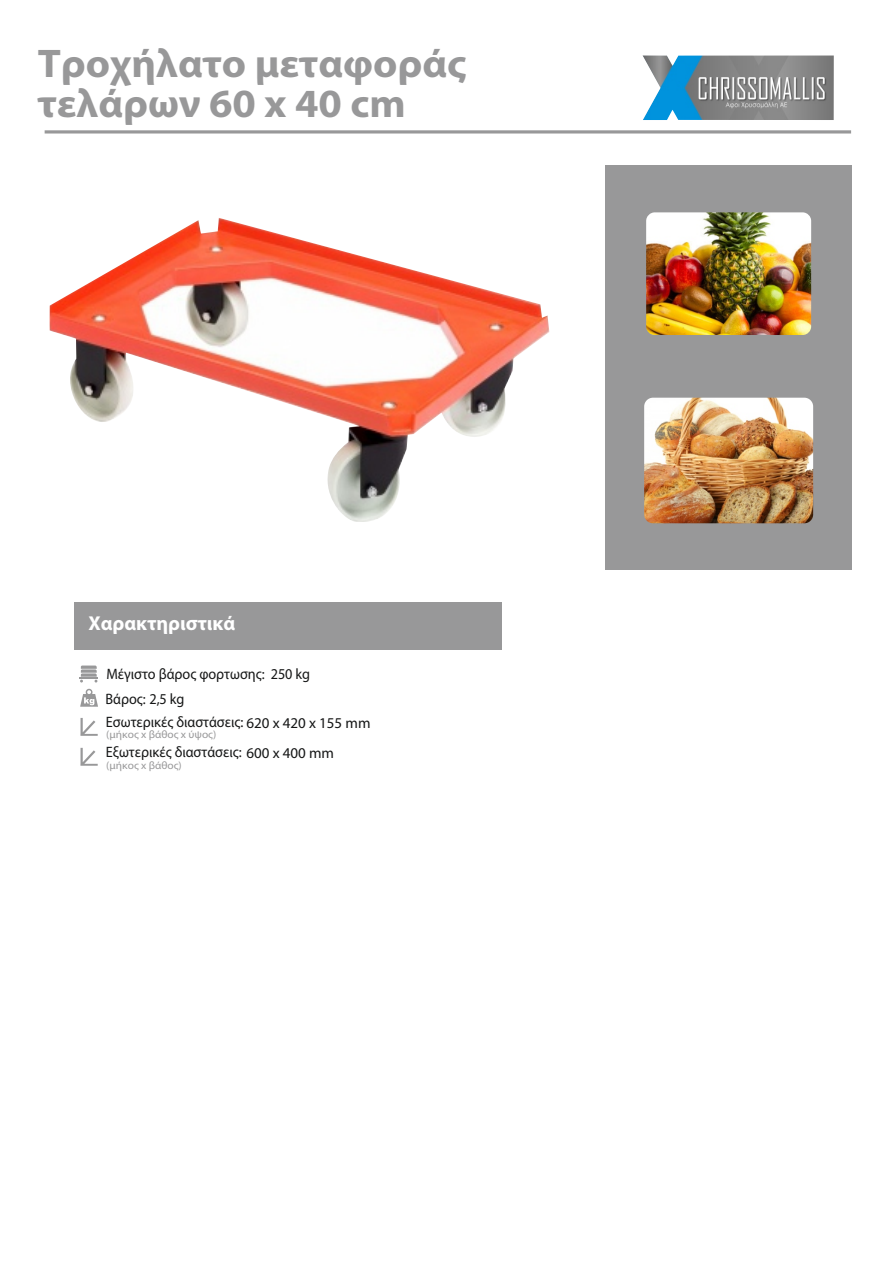
<style>
.page{position:relative;width:893px;height:1263px;background:#fff}
.page>*{position:absolute;margin:0;border:0;box-sizing:border-box;transform-origin:0 0}
.t1{font:700 40.05px/39.8px "Myriad Pro";color:#989899;scale:1.05 1}
.t2{font:700 20.1px "Myriad Pro";color:#fff}
.t3{font:15.15px/25.8px "Myriad Pro";color:#151616;scale:.94 1}
.t4{font:10.8px "Myriad Pro";color:#989899;scale:1.06 1}
.s1{font-size:15px}
</style>
<div class="page">
<svg style="left:45px;top:130px;width:806px;height:4px;background:#acacad"></svg>
<div style="left:74px;top:602px;width:428px;height:48px;background:#989899"></div>
<img style="left:643px;top:55px;width:191px;height:65px">
<img style="left:50px;top:218px;width:499px;height:304px">
<svg style="left:80px;top:748px;width:18px;height:18px"></svg>
<svg style="left:80px;top:689px;width:18px;height:18px"></svg>
<svg style="left:80px;top:718px;width:18px;height:18px"></svg>
<svg style="left:79px;top:665px;width:19px;height:17px"></svg>
<div style="left:605px;top:165px;width:247px;height:405px;background:#989899"></div>
<img style="left:645px;top:211px;width:168px;height:126px;border-radius:10px">
<div style="left:643px;top:209px;width:171px;height:129px;border:3px solid #989899;border-radius:10px"></div>
<img style="left:643px;top:396px;width:172px;height:129px;border-radius:10px">
<div style="left:641px;top:394px;width:175px;height:132px;border:3px solid #989899;border-radius:10px"></div>
<h1 class="t1" style="left:38px;top:47px;width:410px">Τροχήλατο μεταφοράς τελάρων 60 x 40 cm</h1>
<h2 class="t2" style="left:89px;top:615px;width:148px">Χαρακτηριστικά</h2>
<p class="t3" style="left:106px;top:662px;width:219px">Μέγιστο βάρος φορτωσης: 250 kg<br>Βάρος: 2,5 kg</p>
<p class="t3" style="left:106px;top:710px;width:283px">Εσωτερικές διαστάσεις: <span class="s1">620 x 420 x 155 mm</span></p>
<p class="t4" style="left:106px;top:730px;width:105px">(μήκος x βάθος x ύψος)</p>
<p class="t3" style="left:106px;top:741px;width:244px">Εξωτερικές διαστάσεις: <span class="s1">600 x 400 mm</span></p>
<p class="t4" style="left:106px;top:760px;width:73px">(μήκος x βάθος)</p>
</div>
